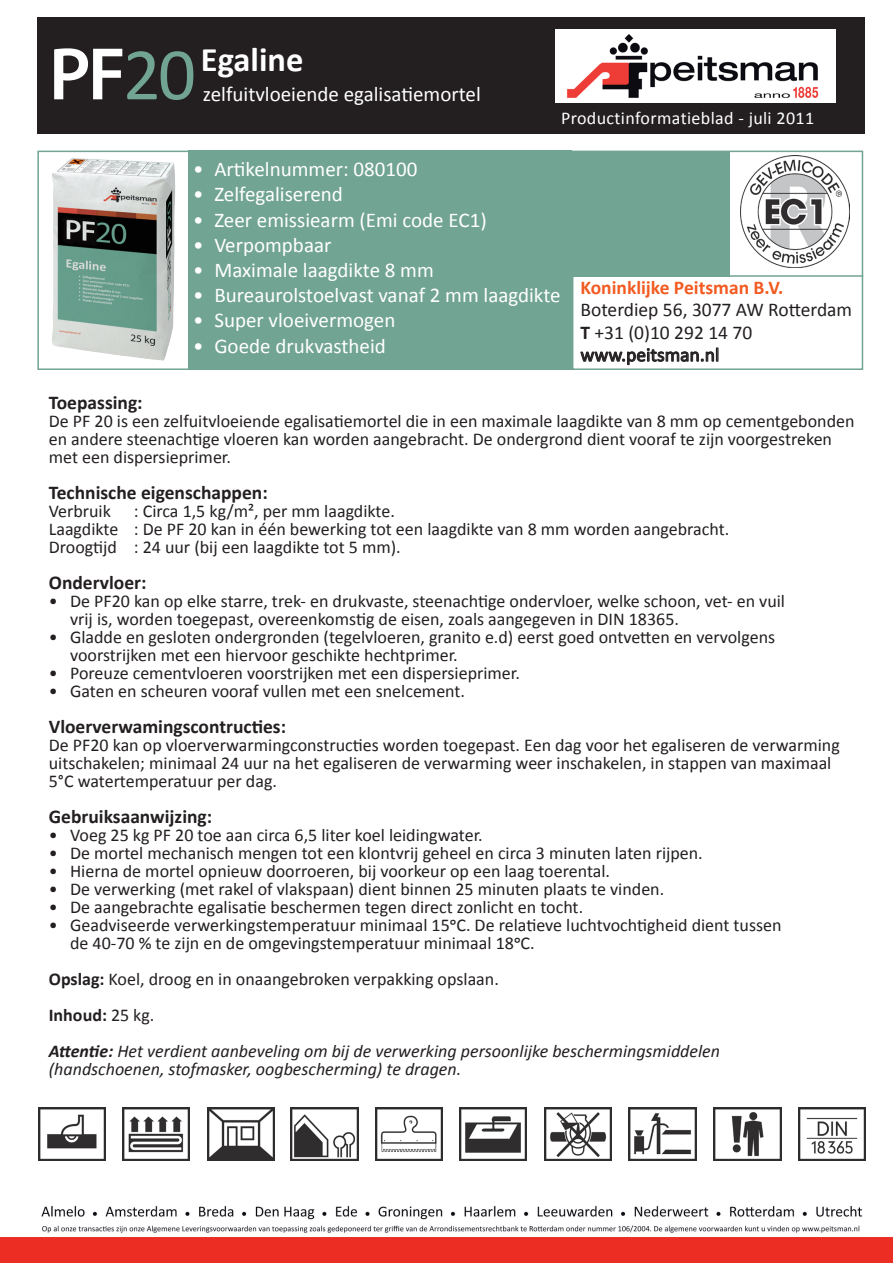
<style>
.page{position:relative;width:893px;height:1263px;background:#fff}
.page>*{position:absolute;margin:0;border:0;box-sizing:border-box;transform-origin:0 0}
.t1{font:700 34.5px "Calibri";color:#fff}
.t2{font:21px "Calibri";color:#fff}
.t3{font:700 19.5px "Calibri";color:#231f20}
.t4{font:19.5px/22.5px "Calibri";color:#231f20}
.t5{font:700 19.5px "Calibri";color:#f25b21}
.t6{font:18px/18px "Calibri";color:#231f20}
.t7{font:italic 18px/36px "Calibri";color:#231f20}
.t8{font:18px "Calibri";letter-spacing:.02em;color:#fff}
.s1{font-family:"Myriad Pro";font-weight:600;font-size:75px}
.s2{font-weight:400;font-size:75px;color:#71a492}
.s3{font-weight:700}
.s4{font-weight:700;font-style:normal}
.s5{font-style:normal}
</style>
<div class="page">
<div style="left:37px;top:18px;width:828px;height:116px;background:#231f20"></div>
<div style="left:555px;top:30px;width:281px;height:73px;background:#fff"></div>
<img style="left:567px;top:34px;width:252px;height:64px">
<img style="left:0;top:1206px;width:893px;height:57px">
<img style="left:38px;top:1107px;width:68px;height:53px">
<img style="left:122px;top:1107px;width:68px;height:53px">
<img style="left:207px;top:1108px;width:68px;height:52px">
<img style="left:291px;top:1108px;width:67px;height:52px">
<img style="left:375px;top:1108px;width:68px;height:52px">
<img style="left:459px;top:1108px;width:68px;height:52px">
<img style="left:544px;top:1108px;width:68px;height:52px">
<img style="left:714px;top:1108px;width:67px;height:52px">
<img style="left:629px;top:1107px;width:67px;height:53px">
<img style="left:798px;top:1108px;width:67px;height:52px">
<div style="left:37px;top:151px;width:199px;height:219px;border:2px solid #71a492"></div>
<img style="left:52px;top:158px;width:123px;height:203px">
<div style="left:188px;top:151px;width:384px;height:219px;background:#71a492"></div>
<div style="left:572px;top:151px;width:291px;height:219px;border:2px solid #71a492"></div>
<svg style="left:580px;top:347px;width:139px;height:18px"></svg>
<img style="left:740px;top:156px;width:110px;height:112px">
<div style="left:567px;top:153px;width:163px;height:124px;background:#71a492"></div>
<hr style="left:707px;top:275px;width:156px;height:2px;background:#71a492">
<h1 class="t1" style="left:49px;top:37px;width:256px"><span class="s1">PF</span><span class="s2">20</span>Egaline</h1>
<p class="t2" style="left:203px;top:81px;width:279px">zelfuitvloeiende egalisatiemortel</p>
<p class="t8" style="left:561px;top:107px;width:255px">Productinformatieblad - juli 2011</p>
<p class="t2" style="left:193px;top:156px;width:226px">• Artikelnummer: 080100</p>
<p class="t2" style="left:193px;top:181px;width:151px">• Zelfegaliserend</p>
<p class="t2" style="left:193px;top:206px;width:295px">• Zeer emissiearm (Emi code EC1)</p>
<p class="t2" style="left:193px;top:232px;width:140px">• Verpompbaar</p>
<p class="t2" style="left:193px;top:257px;width:242px">• Maximale laagdikte 8 mm</p>
<p class="t2" style="left:193px;top:282px;width:369px">• Bureaurolstoelvast vanaf 2 mm laagdikte</p>
<p class="t2" style="left:193px;top:307px;width:204px">• Super vloeivermogen</p>
<p class="t2" style="left:193px;top:332px;width:194px">• Goede drukvastheid</p>
<p class="t5" style="left:580px;top:275px;width:204px">Koninklijke Peitsman B.V.</p>
<p class="t4" style="left:580px;top:299px;width:273px">Boterdiep 56, 3077 AW Rotterdam<br><span class="s3">T</span> +31 (0)10 292 14 70 www.peitsman.nl</p>
<p class="t3" style="left:49px;top:390px;width:95px">Toepassing:</p>
<p class="t6" style="left:49px;top:412px;width:807px">De PF 20 is een zelfuitvloeiende egalisatiemortel die in een maximale laagdikte van 8 mm op cementgebonden en andere steenachtige vloeren kan worden aangebracht. De ondergrond dient vooraf te zijn voorgestreken met een dispersieprimer.</p>
<p class="t3" style="left:49px;top:480px;width:220px">Technische eigenschappen:</p>
<p class="t6" style="left:49px;top:502px;width:64px">Verbruik</p>
<p class="t6" style="left:49px;top:502px;width:682px;text-indent:85px">: Circa 1,5 kg/m², per mm laagdikte.<br>Laagdikte : De PF 20 kan in één bewerking tot een laagdikte van 8 mm worden aangebracht.<br>Droogtijd : 24 uur (bij een laagdikte tot 5 mm).</p>
<p class="t3" style="left:49px;top:570px;width:99px">Ondervloer:</p>
<p class="t6" style="left:70px;top:592px;width:716px;text-indent:-21px">• De PF20 kan op elke starre, trek- en drukvaste, steenachtige ondervloer, welke schoon, vet- en vuil vrij is, worden toegepast, overeenkomstig de eisen, zoals aangegeven in DIN 18365.</p>
<p class="t6" style="left:70px;top:628px;width:707px;text-indent:-21px">• Gladde en gesloten ondergronden (tegelvloeren, granito e.d) eerst goed ontvetten en vervolgens voorstrijken met een hiervoor geschikte hechtprimer.</p>
<p class="t6" style="left:49px;top:664px;width:472px">• Poreuze cementvloeren voorstrijken met een dispersieprimer.</p>
<p class="t6" style="left:49px;top:682px;width:418px">• Gaten en scheuren vooraf vullen met een snelcement.</p>
<p class="t3" style="left:49px;top:714px;width:239px">Vloerverwamingscontructies:</p>
<p class="t6" style="left:49px;top:736px;width:792px">De PF20 kan op vloerverwarmingconstructies worden toegepast. Een dag voor het egaliseren de verwarming uitschakelen; minimaal 24 uur na het egaliseren de verwarming weer inschakelen, in stappen van maximaal<br>5°C watertemperatuur per dag.</p>
<p class="t3" style="left:49px;top:804px;width:165px">Gebruiksaanwijzing:</p>
<p class="t6" style="left:49px;top:826px;width:435px">• Voeg 25 kg PF 20 toe aan circa 6,5 liter koel leidingwater.</p>
<p class="t6" style="left:49px;top:844px;width:655px">• De mortel mechanisch mengen tot een klontvrij geheel en circa 3 minuten laten rijpen.</p>
<p class="t6" style="left:49px;top:862px;width:563px">• Hierna de mortel opnieuw doorroeren, bij voorkeur op een laag toerental.</p>
<p class="t6" style="left:49px;top:880px;width:617px">• De verwerking (met rakel of vlakspaan) dient binnen 25 minuten plaats te vinden.</p>
<p class="t6" style="left:49px;top:898px;width:536px">• De aangebrachte egalisatie beschermen tegen direct zonlicht en tocht.</p>
<p class="t6" style="left:70px;top:916px;width:713px;text-indent:-21px">• Geadviseerde verwerkingstemperatuur minimaal 15oC. De relatieve luchtvochtigheid dient tussen de 40-70 % te zijn en de omgevingstemperatuur minimaal 18oC.</p>
<p class="t7" style="left:49px;top:960px;width:673px"><span class="s4">Opslag:</span> <span class="s5">Koel, droog en in onaangebroken verpakking opslaan.<br></span><span class="s4">Inhoud:</span> <span class="s5">25 kg.<br></span><span class="s3">Attentie:</span> Het verdient aanbeveling om bij de verwerking persoonlijke beschermingsmiddelen</p>
<p class="t7" style="left:49px;top:1050px;width:414px">(handschoenen, stofmasker, oogbescherming) te dragen.</p>
</div>
